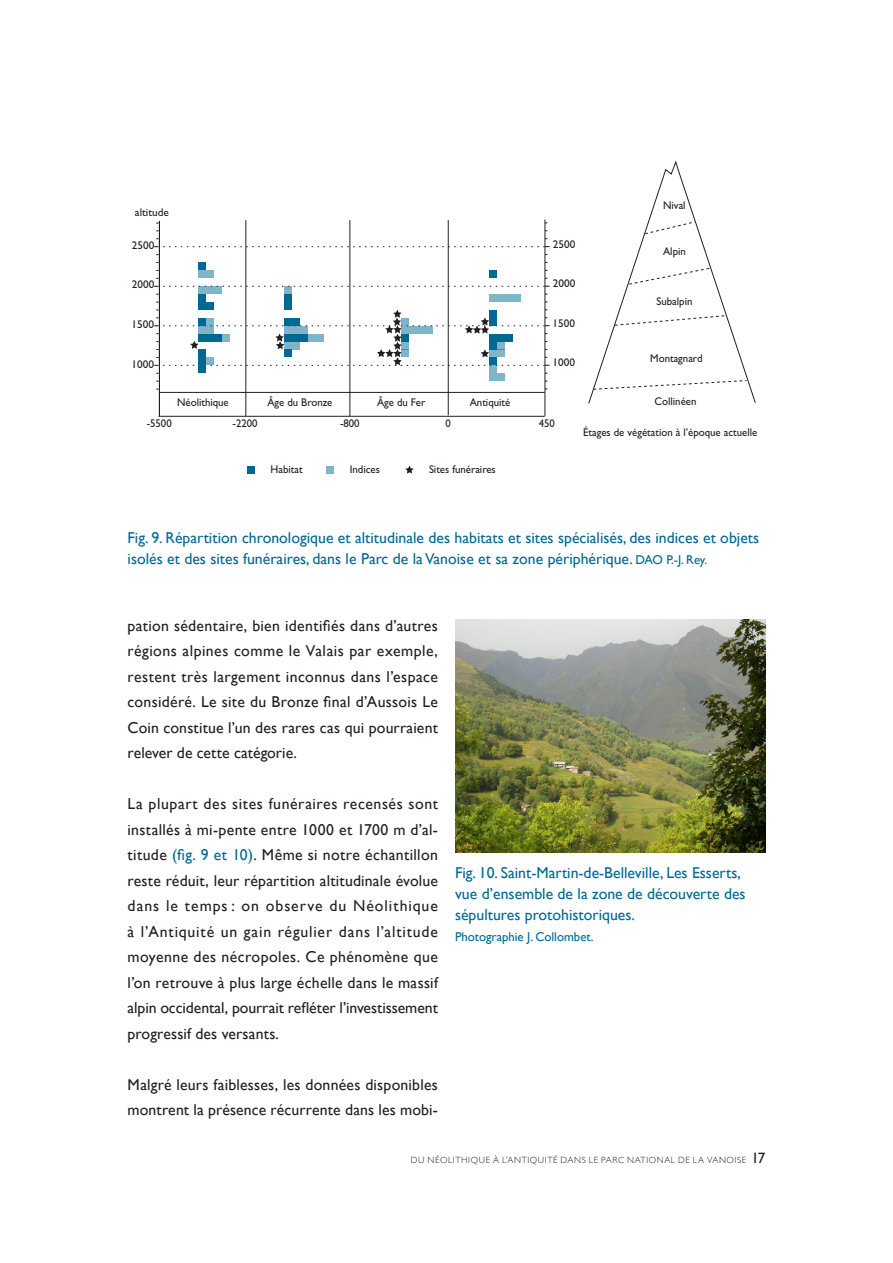
<style>
.page{position:relative;width:893px;height:1263px;background:#fff}
.page>*{position:absolute;margin:0;border:0;box-sizing:border-box;transform-origin:0 0}
.t1{font:15.75px/25.5px "Gill Sans";letter-spacing:.01em;color:#231f20;text-align:justify}
.Légende{font:15.75px/21px "Gill Sans";color:#006991}
.Légende-2{font:12.75px "Gill Sans";color:#006991}
.t2{font:11.25px "Gill Sans";color:#231f20}
.t3{font:300 9px "Gill Sans";letter-spacing:.065em;color:#231f20}
.s1{font-size:12.75px}
.s2{color:#006991}
.s3{font-weight:400;font-size:15px}
</style>
<div class="page">
<img style="left:455px;top:620px;width:310px;height:233px">
<hr style="left:448px;top:220px;width:1px;height:195px;background:#231f20">
<hr style="left:246px;top:220px;width:1px;height:196px;background:#231f20">
<hr style="left:350px;top:220px;width:1px;height:196px;background:#231f20">
<hr style="left:545px;top:220px;width:1px;height:196px;background:#231f20">
<hr style="left:159px;top:221px;width:1px;height:195px;background:#231f20">
<hr style="left:160px;top:392px;width:385px;height:1px;background:#231f20">
<hr style="left:159px;top:416px;width:386px;height:1px;background:#231f20">
<svg style="left:588px;top:160px;width:168px;height:244px"></svg>
<svg style="left:154px;top:286px;width:395px;height:1px"></svg>
<svg style="left:154px;top:246px;width:395px;height:1px"></svg>
<div style="left:198px;top:270px;width:8px;height:8px;background:#80b4c8"></div>
<div style="left:198px;top:262px;width:8px;height:8px;background:#006991"></div>
<div style="left:198px;top:302px;width:8px;height:8px;background:#006991"></div>
<div style="left:198px;top:294px;width:8px;height:8px;background:#006991"></div>
<div style="left:284px;top:294px;width:8px;height:8px;background:#006991"></div>
<div style="left:284px;top:302px;width:8px;height:8px;background:#006991"></div>
<div style="left:206px;top:302px;width:8px;height:8px;background:#006991"></div>
<div style="left:198px;top:365px;width:8px;height:8px;background:#006991"></div>
<div style="left:198px;top:286px;width:8px;height:8px;background:#80b4c8"></div>
<div style="left:206px;top:286px;width:8px;height:8px;background:#80b4c8"></div>
<div style="left:214px;top:286px;width:8px;height:8px;background:#80b4c8"></div>
<div style="left:284px;top:286px;width:8px;height:8px;background:#80b4c8"></div>
<div style="left:206px;top:270px;width:8px;height:8px;background:#80b4c8"></div>
<div style="left:497px;top:294px;width:8px;height:8px;background:#80b4c8"></div>
<div style="left:505px;top:294px;width:8px;height:8px;background:#80b4c8"></div>
<div style="left:513px;top:294px;width:7px;height:8px;background:#80b4c8"></div>
<div style="left:489px;top:270px;width:8px;height:8px;background:#006991"></div>
<div style="left:489px;top:294px;width:8px;height:8px;background:#80b4c8"></div>
<div style="left:489px;top:373px;width:8px;height:8px;background:#80b4c8"></div>
<div style="left:489px;top:365px;width:8px;height:8px;background:#80b4c8"></div>
<div style="left:497px;top:373px;width:7px;height:8px;background:#80b4c8"></div>
<div style="left:247px;top:466px;width:8px;height:7px;background:#006991"></div>
<div style="left:326px;top:466px;width:8px;height:7px;background:#80b4c8"></div>
<svg style="left:154px;top:310px;width:395px;height:56px"></svg>
<svg style="left:405px;top:466px;width:9px;height:8px"></svg>
<p class="t2" style="left:135px;top:205px;width:36px">altitude</p>
<p class="t2" style="left:663px;top:199px;width:24px">Nival</p>
<p class="t2" style="left:132px;top:239px;width:24px">2500</p>
<p class="t2" style="left:553px;top:237px;width:24px">2500</p>
<p class="t2" style="left:663px;top:244px;width:24px">Alpin</p>
<p class="t2" style="left:132px;top:278px;width:24px">2000</p>
<p class="t2" style="left:553px;top:277px;width:24px">2000</p>
<p class="t2" style="left:656px;top:295px;width:37px">Subalpin</p>
<p class="t2" style="left:131px;top:318px;width:24px">1500</p>
<p class="t2" style="left:552px;top:316px;width:24px">1500</p>
<p class="t2" style="left:131px;top:357px;width:24px">1000</p>
<p class="t2" style="left:177px;top:396px;width:53px">Néolithique</p>
<p class="t2" style="left:267px;top:396px;width:67px">Âge du Bronze</p>
<p class="t2" style="left:377px;top:396px;width:50px">Âge du Fer</p>
<p class="t2" style="left:470px;top:396px;width:42px">Antiquité</p>
<p class="t2" style="left:552px;top:356px;width:24px">1000</p>
<p class="t2" style="left:147px;top:416px;width:27px">-5500</p>
<p class="t2" style="left:233px;top:416px;width:27px">-2200</p>
<p class="t2" style="left:340px;top:416px;width:21px">-800</p>
<p class="t2" style="left:446px;top:416px;width:7px">0</p>
<p class="t2" style="left:539px;top:416px;width:18px">450</p>
<p class="t2" style="left:650px;top:351px;width:54px">Montagnard</p>
<p class="t2" style="left:654px;top:394px;width:43px">Collinéen</p>
<p class="t2" style="left:583px;top:426px;width:176px">Étages de végétation à l’époque actuelle</p>
<p class="t2" style="left:271px;top:463px;width:34px">Habitat</p>
<p class="t2" style="left:350px;top:463px;width:32px">Indices</p>
<p class="t2" style="left:429px;top:463px;width:68px">Sites funéraires</p>
<p class="Légende" style="left:128px;top:527px;width:633px">Fig. 9. Répartition chronologique et altitudinale des habitats et sites spécialisés, des indices et objets isolés et des sites funéraires, dans le Parc de la Vanoise et sa zone périphérique. <span class="s1">DAO P.-J. Rey.</span></p>
<p class="t1" style="left:128px;top:612px;width:312px">pation sédentaire, bien identifiés dans d’autres régions alpines comme le Valais par exemple, restent très largement inconnus dans l’espace considéré. Le site du Bronze final d’Aussois Le Coin constitue l’un des rares cas qui pourraient relever de cette catégorie.</p>
<p class="t1" style="left:128px;top:791px;width:312px">La plupart des sites funéraires recensés sont installés à mi-pente entre 1000 et 1700 m d’al&shy;titude <span class="s2">(fig. 9 et 10)</span>. Même si notre échantillon reste réduit, leur répartition altitudinale évolue dans le temps : on observe du Néolithique à l’Antiquité un gain régulier dans l’altitude moyenne des nécropoles. Ce phénomène que l’on retrouve à plus large échelle dans le massif alpin occidental, pourrait refléter l’investissement progressif des versants.</p>
<p class="t1" style="left:128px;top:1071px;width:312px">Malgré leurs faiblesses, les données disponibles montrent la présence récurrente dans les mobi-</p>
<p class="Légende" style="left:455px;top:862px;width:292px">Fig. 10. Saint-Martin-de-Belleville, Les Esserts, vue d’ensemble de la zone de découverte des sépultures protohistoriques.</p>
<p class="Légende-2" style="left:455px;top:929px;width:140px">Photographie J. Collombet.</p>
<p class="t3" style="left:411px;top:1153px;width:356px">DU NÉOLITHIQUE À L’ANTIQUITÉ DANS LE PARC NATIONAL DE LA VANOISE <span class="s3">17</span></p>
</div>
